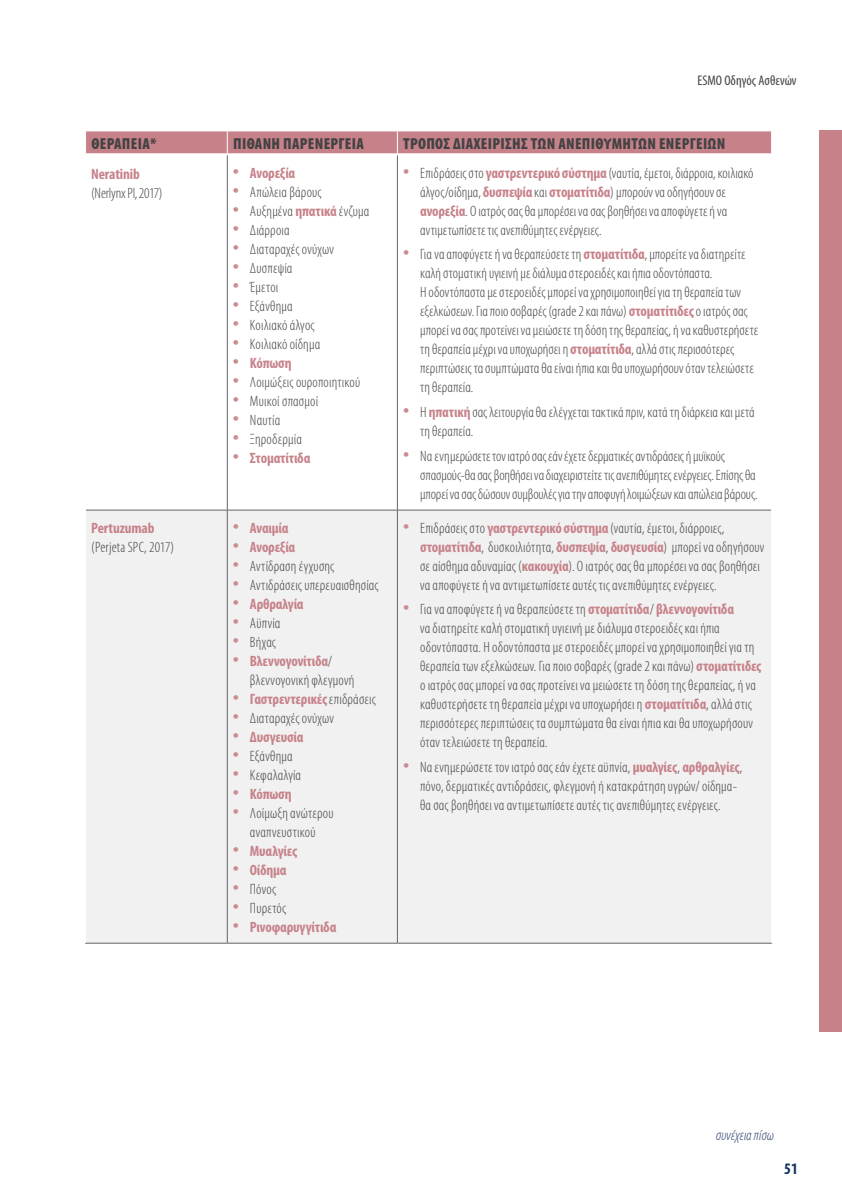
<style>
.page{position:relative;width:842px;height:1191px;background:#fff}
.page>*{position:absolute;margin:0;border:0;box-sizing:border-box;transform-origin:0 0}
.t1{font:900 condensed 16px "Myriad Pro";letter-spacing:.02em;color:#434244}
.t2{font:700 condensed 16px "Myriad Pro";color:#14345d}
.t3{font:300 condensed 15px/19px "Myriad Pro";letter-spacing:.01em;color:#434244}
.t4{font:700 condensed 15px "Myriad Pro";letter-spacing:-.015em;color:#c78289}
.t5{font:300 condensed 15px "Myriad Pro";letter-spacing:-.015em;color:#434244}
.t6{font:italic 300 condensed 15px "Myriad Pro";letter-spacing:.005em;color:#273e68}
.t7{font:condensed 14px "Myriad Pro";color:#434244}
.s1{font-weight:300;font-size:26px;color:#ca8c91}
.s2{font-size:26px;color:#ca8c91}
.s3{font-weight:700;color:#c78289}
.s4{font-weight:300;color:#434244}
</style>
<div class="page">
<div style="left:819px;top:130px;width:23px;height:902px;background:#c78289"></div>
<svg style="left:86px;top:155px;width:685px;height:355px"></svg>
<div style="left:86px;top:511px;width:685px;height:432px;background:#f1f1f2"></div>
<hr style="left:86px;top:510px;width:141px;height:1px;background:#636466">
<hr style="left:227px;top:510px;width:170px;height:1px;background:#636466">
<hr style="left:397px;top:510px;width:374px;height:1px;background:#636466">
<hr style="left:85px;top:943px;width:142px;height:1px;background:#636466">
<hr style="left:227px;top:943px;width:170px;height:1px;background:#636466">
<hr style="left:397px;top:943px;width:375px;height:1px;background:#636466">
<hr style="left:397px;top:155px;width:1px;height:355px;background:#636466">
<hr style="left:397px;top:510px;width:1px;height:433px;background:#636466">
<div style="left:85px;top:131px;width:687px;height:22px;background:#c78289"></div>
<hr style="left:227px;top:155px;width:1px;height:355px;background:#636466">
<hr style="left:227px;top:510px;width:1px;height:433px;background:#636466">
<p class="t7" style="left:697px;top:72px;width:101px">ESMO Oδηγός Ασθενών</p>
<p class="t1" style="left:91px;top:133px;width:66px">ΘΕΡΑΠΕΙΑ*</p>
<p class="t1" style="left:233px;top:133px;width:132px">ΠΙΘΑΝΗ ΠΑΡΕΝΕΡΓΕΙΑ</p>
<p class="t1" style="left:403px;top:133px;width:324px">ΤΡΟΠΟΣ ΔΙΑΧΕΙΡΙΣΗΣ ΤΩΝ ΑΝΕΠΙΘΥΜΗΤΩΝ ΕΝΕΡΓΕΙΩΝ</p>
<p class="t4" style="left:91px;top:165px;width:50px">Neratinib</p>
<p class="t5" style="left:91px;top:184px;width:73px">(Nerlynx PI, 2017)</p>
<p class="t4" style="left:233px;top:163px;width:64px"><span class="s1">•</span> Ανορεξία</p>
<p class="t3" style="left:233px;top:182px;width:90px"><span class="s2">•</span> Απώλεια βάρους</p>
<p class="t3" style="left:233px;top:201px;width:138px"><span class="s2">•</span> Αυξημένα <span class="s3">ηπατικά</span> ένζυμα</p>
<p class="t3" style="left:233px;top:220px;width:58px"><span class="s2">•</span> Διάρροια</p>
<p class="t3" style="left:233px;top:239px;width:103px"><span class="s2">•</span> Διαταραχές ονύχων</p>
<p class="t3" style="left:233px;top:258px;width:61px"><span class="s2">•</span> Δυσπεψία</p>
<p class="t3" style="left:233px;top:277px;width:47px"><span class="s2">•</span> Έμετοι</p>
<p class="t3" style="left:233px;top:296px;width:61px"><span class="s2">•</span> Εξάνθημα</p>
<p class="t3" style="left:233px;top:315px;width:83px"><span class="s2">•</span> Κοιλιακό άλγος</p>
<p class="t3" style="left:233px;top:334px;width:89px"><span class="s2">•</span> Κοιλιακό οίδημα</p>
<p class="t4" style="left:233px;top:353px;width:60px"><span class="s1">•</span> Κόπωση</p>
<p class="t3" style="left:233px;top:372px;width:129px"><span class="s2">•</span> Λοιμώξεις ουροποιητικού</p>
<p class="t3" style="left:233px;top:391px;width:87px"><span class="s2">•</span> Μυικοί σπασμοί</p>
<p class="t3" style="left:233px;top:410px;width:49px"><span class="s2">•</span> Ναυτία</p>
<p class="t3" style="left:233px;top:429px;width:70px"><span class="s2">•</span> Ξηροδερμία</p>
<p class="t4" style="left:233px;top:448px;width:79px"><span class="s1">•</span> Στοματίτιδα</p>
<p class="t3" style="left:420px;top:163px;width:335px;text-indent:-17px"><span class="s2">•</span> Επιδράσεις στο <span class="s3">γαστρεντερικό σύστημα</span> (ναυτία, έμετοι, διάρροια, κοιλιακό άλγος/οίδημα, <span class="s3">δυσπεψία</span> και <span class="s3">στοματίτιδα</span>) μπορούν να οδηγήσουν σε <span class="s3">ανορεξία</span>. Ο ιατρός σας θα μπορέσει να σας βοηθήσει να αποφύγετε ή να αντιμετωπίσετε τις ανεπιθύμητες ενέργειες.</p>
<p class="t3" style="left:420px;top:245px;width:340px;text-indent:-17px"><span class="s2">•</span> Για να αποφύγετε ή να θεραπεύσετε τη <span class="s3">στοματίτιδα</span>, μπορείτε να διατηρείτε καλή στοματική υγιεινή με διάλυμα στεροειδές και ήπια οδοντόπαστα.<br>Η οδοντόπαστα με στεροειδές μπορεί να χρησιμοποιηθεί για τη θεραπεία των εξελκώσεων. Για ποιο σοβαρές (grade 2 και πάνω) <span class="s3">στοματίτιδες</span> ο ιατρός σας μπορεί να σας προτείνει να μειώσετε τη δόση της θεραπείας, ή να καθυστερήσετε τη θεραπεία μέχρι να υποχωρήσει η <span class="s3">στοματίτιδα</span>, αλλά στις περισσότερες περιπτώσεις τα συμπτώματα θα είναι ήπια και θα υποχωρήσουν όταν τελειώσετε τη θεραπεία.</p>
<p class="t3" style="left:420px;top:402px;width:336px;text-indent:-17px"><span class="s2">•</span> Η <span class="s3">ηπατική</span> σας λειτουργία θα ελέγχεται τακτικά πριν, κατά τη διάρκεια και μετά τη θεραπεία.</p>
<p class="t3" style="left:420px;top:446px;width:339px;text-indent:-17px"><span class="s2">•</span> Να ενημερώσετε τον ιατρό σας εάν έχετε δερματικές αντιδράσεις ή μυϊκούς σπασμούς-θα σας βοηθήσει να διαχειριστείτε τις ανεπιθύμητες ενέργειες. Επίσης θα μπορεί να σας δώσουν συμβουλές για την αποφυγή λοιμώξεων και απώλεια βάρους.</p>
<p class="t4" style="left:91px;top:518px;width:65px">Pertuzumab</p>
<p class="t3" style="left:91px;top:537px;width:85px">(Perjeta SPC, 2017)</p>
<p class="t4" style="left:233px;top:518px;width:57px"><span class="s1">•</span> Αναιμία</p>
<p class="t4" style="left:233px;top:537px;width:64px"><span class="s1">•</span> Ανορεξία</p>
<p class="t3" style="left:233px;top:556px;width:103px"><span class="s2">•</span> Αντίδραση έγχυσης</p>
<p class="t3" style="left:233px;top:575px;width:147px"><span class="s2">•</span> Αντιδράσεις υπερευαισθησίας</p>
<p class="t4" style="left:233px;top:594px;width:72px"><span class="s1">•</span> Αρθραλγία</p>
<p class="t3" style="left:233px;top:613px;width:49px"><span class="s2">•</span> Αϋπνία</p>
<p class="t3" style="left:233px;top:632px;width:45px"><span class="s2">•</span> Βήχας</p>
<p class="t3" style="left:250px;top:651px;width:106px;text-indent:-17px"><span class="s2">•</span> <span class="s3">Βλεννογονίτιδα</span>/ βλεννογονική φλεγμονή</p>
<p class="t4" style="left:233px;top:689px;width:144px"><span class="s1">•</span> Γαστρεντερικές <span class="s4">επιδράσεις</span></p>
<p class="t3" style="left:233px;top:708px;width:103px"><span class="s2">•</span> Διαταραχές ονύχων</p>
<p class="t4" style="left:233px;top:727px;width:72px"><span class="s1">•</span> Δυσγευσία</p>
<p class="t3" style="left:233px;top:746px;width:61px"><span class="s2">•</span> Εξάνθημα</p>
<p class="t3" style="left:233px;top:765px;width:70px"><span class="s2">•</span> Κεφαλαλγία</p>
<p class="t4" style="left:233px;top:784px;width:60px"><span class="s1">•</span> Κόπωση</p>
<p class="t3" style="left:233px;top:803px;width:102px;text-align:center"><span class="s2">•</span> Λοίμωξη ανώτερου αναπνευστικού</p>
<p class="t4" style="left:233px;top:841px;width:66px"><span class="s1">•</span> Μυαλγίες</p>
<p class="t4" style="left:233px;top:860px;width:55px"><span class="s1">•</span> Οίδημα</p>
<p class="t3" style="left:233px;top:879px;width:45px"><span class="s2">•</span> Πόνος</p>
<p class="t3" style="left:233px;top:898px;width:55px"><span class="s2">•</span> Πυρετός</p>
<p class="t4" style="left:233px;top:917px;width:105px"><span class="s1">•</span> Ρινοφαρυγγίτιδα</p>
<p class="t3" style="left:420px;top:518px;width:346px;text-indent:-17px"><span class="s2">•</span> Επιδράσεις στο <span class="s3">γαστρεντερικό σύστημα</span> (ναυτία, έμετοι, διάρροιες, <span class="s3">στοματίτιδα</span>, δυσκοιλιότητα, <span class="s3">δυσπεψία</span>, <span class="s3">δυσγευσία</span>) μπορεί να οδηγήσουν σε αίσθημα αδυναμίας (<span class="s3">κακουχία</span>). Ο ιατρός σας θα μπορέσει να σας βοηθήσει να αποφύγετε ή να αντιμετωπίσετε αυτές τις ανεπιθύμητες ενέργειες.</p>
<p class="t3" style="left:420px;top:600px;width:343px;text-indent:-17px"><span class="s2">•</span> Για να αποφύγετε ή να θεραπεύσετε τη <span class="s3">στοματίτιδα</span>/ <span class="s3">βλεννογονίτιδα<br></span>να διατηρείτε καλή στοματική υγιεινή με διάλυμα στεροειδές και ήπια οδοντόπαστα. Η οδοντόπαστα με στεροειδές μπορεί να χρησιμοποιηθεί για τη θεραπεία των εξελκώσεων. Για ποιο σοβαρές (grade 2 και πάνω) <span class="s3">στοματίτιδες </span>ο ιατρός σας μπορεί να σας προτείνει να μειώσετε τη δόση της θεραπείας, ή να καθυστερήσετε τη θεραπεία μέχρι να υποχωρήσει η <span class="s3">στοματίτιδα</span>, αλλά στις περισσότερες περιπτώσεις τα συμπτώματα θα είναι ήπια και θα υποχωρήσουν όταν τελειώσετε τη θεραπεία.</p>
<p class="t3" style="left:420px;top:757px;width:324px;text-indent:-17px"><span class="s2">•</span> Να ενημερώσετε τον ιατρό σας εάν έχετε αϋπνία, <span class="s3">μυαλγίες</span>, <span class="s3">αρθραλγίες</span>, πόνο, δερματικές αντιδράσεις, φλεγμονή ή κατακράτηση υγρών/ οίδημα&shy;θα σας βοηθήσει να αντιμετωπίσετε αυτές τις ανεπιθύμητες ενέργειες.</p>
<p class="t6" style="left:716px;top:1125px;width:59px">συνέχεια πίσω</p>
<p class="t2" style="left:784px;top:1159px;width:15px">51</p>
</div>
